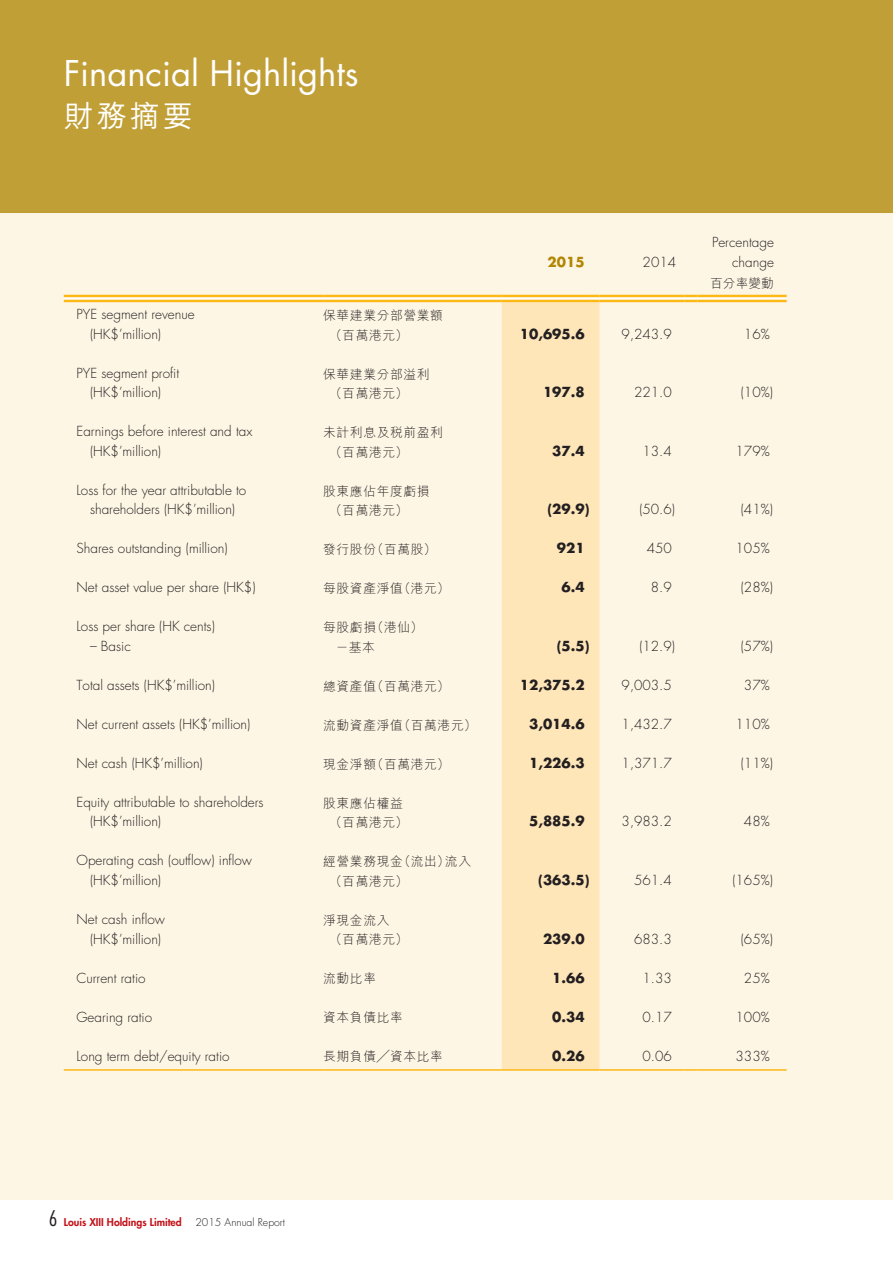
<style>
.page{position:relative;width:893px;height:1263px;background:#fff}
.page>*{position:absolute;margin:0;border:0;box-sizing:border-box;transform-origin:0 0}
.t1{font:34.5px "Futura Std";color:#fff}
.t2{font:500 30px "M Hei HK";color:#fff}
.t3{font:300 13.5px/19.5px "Futura Std";color:#231f20}
.t4{font:700 13.5px "Futura Std";color:#231f20}
.t5{font:700 13.5px "Futura Std";color:#b28705}
.t6{font:300 12.75px/19.5px "M Hei HK";letter-spacing:.05em;color:#231f20}
.t7{font:800 10.5px "Futura Std";color:#c4121a}
.t8{font:300 10.5px "Futura Std";color:#231f20}
.s1{font-weight:300;font-stretch:condensed;font-size:21px;color:#231f20}
</style>
<div class="page">
<div style="left:0;top:213px;width:893px;height:987px;background:#fef6e5"></div>
<div style="left:0;top:0;width:893px;height:213px;background:#c19f37"></div>
<div style="left:502px;top:302px;width:98px;height:767px;background:#fee6b9"></div>
<svg style="left:64px;top:297px;width:259px;height:3px"></svg>
<svg style="left:323px;top:297px;width:179px;height:3px"></svg>
<svg style="left:502px;top:297px;width:89px;height:3px"></svg>
<svg style="left:600px;top:297px;width:85px;height:3px"></svg>
<svg style="left:697px;top:297px;width:77px;height:3px"></svg>
<hr style="left:64px;top:295px;width:259px;height:2px;background:#fcb814">
<hr style="left:64px;top:300px;width:259px;height:2px;background:#fcb814">
<hr style="left:323px;top:295px;width:179px;height:2px;background:#fcb814">
<hr style="left:323px;top:300px;width:179px;height:2px;background:#fcb814">
<hr style="left:502px;top:295px;width:89px;height:2px;background:#fcb814">
<hr style="left:502px;top:300px;width:89px;height:2px;background:#fcb814">
<svg style="left:591px;top:295px;width:9px;height:7px"></svg>
<hr style="left:600px;top:295px;width:85px;height:2px;background:#fcb814">
<hr style="left:600px;top:300px;width:85px;height:2px;background:#fcb814">
<svg style="left:685px;top:295px;width:12px;height:7px"></svg>
<hr style="left:697px;top:295px;width:77px;height:2px;background:#fcb814">
<hr style="left:697px;top:300px;width:77px;height:2px;background:#fcb814">
<svg style="left:774px;top:295px;width:13px;height:7px"></svg>
<hr style="left:64px;top:1069px;width:259px;height:2px;background:#fcb814">
<hr style="left:323px;top:1069px;width:179px;height:2px;background:#fcb814">
<hr style="left:502px;top:1069px;width:89px;height:2px;background:#fcb814">
<svg style="left:591px;top:1069px;width:9px;height:2px"></svg>
<hr style="left:600px;top:1069px;width:85px;height:2px;background:#fcb814">
<svg style="left:685px;top:1069px;width:12px;height:2px"></svg>
<hr style="left:697px;top:1069px;width:77px;height:2px;background:#fcb814">
<svg style="left:774px;top:1069px;width:13px;height:2px"></svg>
<h1 class="t1" style="left:64px;top:51px;width:296px">Financial Highlights</h1>
<h2 class="t2" style="left:64px;top:94px;width:130px">財務摘要</h2>
<p class="t3" style="left:90px;top:305px;width:106px;text-indent:-14px">PYE segment revenue (HK$’million)</p>
<p class="t6" style="left:330px;top:305px;width:115px;text-indent:-6px">保華建業分部營業額（百萬港元）</p>
<p class="t3" style="left:77px;top:364px;width:104px;text-align:center">PYE segment profit (HK$’million)</p>
<p class="t6" style="left:330px;top:364px;width:102px;text-indent:-6px">保華建業分部溢利（百萬港元）</p>
<p class="t3" style="left:90px;top:422px;width:164px;text-indent:-14px">Earnings before interest and tax (HK$’million)</p>
<p class="t6" style="left:330px;top:422px;width:115px;text-indent:-6px">未計利息及稅前盈利（百萬港元）</p>
<p class="t3" style="left:77px;top:481px;width:171px;text-align:center">Loss for the year attributable to shareholders (HK$’million)</p>
<p class="t6" style="left:330px;top:481px;width:102px;text-indent:-6px">股東應佔年度虧損（百萬港元）</p>
<p class="t5" style="left:548px;top:252px;width:39px">2015</p>
<p class="t3" style="left:643px;top:252px;width:35px">2014</p>
<p class="t3" style="left:712px;top:233px;width:63px;text-align:right">Percentage change</p>
<p class="t6" style="left:710px;top:273px;width:65px">百分率變動</p>
<p class="t4" style="left:520px;top:325px;width:66px">10,695.6</p>
<p class="t3" style="left:622px;top:325px;width:52px">9,243.9</p>
<p class="t3" style="left:744px;top:325px;width:27px">16%</p>
<p class="t4" style="left:543px;top:383px;width:43px">197.8</p>
<p class="t3" style="left:634px;top:383px;width:39px">221.0</p>
<p class="t3" style="left:741px;top:383px;width:34px">(10%)</p>
<p class="t4" style="left:552px;top:442px;width:34px">37.4</p>
<p class="t3" style="left:643px;top:442px;width:31px">13.4</p>
<p class="t3" style="left:736px;top:442px;width:36px">179%</p>
<p class="t4" style="left:547px;top:500px;width:43px">(29.9)</p>
<p class="t3" style="left:639px;top:500px;width:37px">(50.6)</p>
<p class="t3" style="left:741px;top:500px;width:34px">(41%)</p>
<p class="t3" style="left:77px;top:539px;width:153px">Shares outstanding (million)</p>
<p class="t6" style="left:323px;top:539px;width:115px">發行股份（百萬股）</p>
<p class="t4" style="left:557px;top:539px;width:29px">921</p>
<p class="t3" style="left:647px;top:539px;width:27px">450</p>
<p class="t3" style="left:736px;top:539px;width:36px">105%</p>
<p class="t3" style="left:77px;top:578px;width:181px">Net asset value per share (HK$)</p>
<p class="t6" style="left:323px;top:578px;width:128px">每股資產淨值（港元）</p>
<p class="t4" style="left:561px;top:578px;width:25px">6.4</p>
<p class="t3" style="left:651px;top:578px;width:22px">8.9</p>
<p class="t3" style="left:741px;top:578px;width:34px">(28%)</p>
<p class="t3" style="left:77px;top:617px;width:140px">Loss per share (HK cents)</p>
<p class="t6" style="left:323px;top:617px;width:101px">每股虧損（港仙）</p>
<p class="t3" style="left:90px;top:637px;width:42px">– Basic</p>
<p class="t6" style="left:336px;top:637px;width:40px">－基本</p>
<p class="t4" style="left:557px;top:637px;width:34px">(5.5)</p>
<p class="t3" style="left:639px;top:637px;width:37px">(12.9)</p>
<p class="t3" style="left:741px;top:637px;width:34px">(57%)</p>
<p class="t3" style="left:77px;top:676px;width:140px">Total assets (HK$’million)</p>
<p class="t6" style="left:323px;top:676px;width:128px">總資產值（百萬港元）</p>
<p class="t4" style="left:520px;top:676px;width:66px">12,375.2</p>
<p class="t3" style="left:622px;top:676px;width:52px">9,003.5</p>
<p class="t3" style="left:744px;top:676px;width:27px">37%</p>
<p class="t3" style="left:77px;top:715px;width:175px">Net current assets (HK$’million)</p>
<p class="t6" style="left:323px;top:715px;width:155px">流動資產淨值（百萬港元）</p>
<p class="t4" style="left:529px;top:715px;width:57px">3,014.6</p>
<p class="t3" style="left:622px;top:715px;width:52px">1,432.7</p>
<p class="t3" style="left:736px;top:715px;width:36px">110%</p>
<p class="t3" style="left:77px;top:754px;width:128px">Net cash (HK$’million)</p>
<p class="t6" style="left:323px;top:754px;width:128px">現金淨額（百萬港元）</p>
<p class="t4" style="left:529px;top:754px;width:57px">1,226.3</p>
<p class="t3" style="left:622px;top:754px;width:52px">1,371.7</p>
<p class="t3" style="left:741px;top:754px;width:34px">(11%)</p>
<p class="t3" style="left:90px;top:793px;width:175px;text-indent:-14px">Equity attributable to shareholders (HK$’million)</p>
<p class="t6" style="left:323px;top:793px;width:86px;text-align:center">股東應佔權益（百萬港元）</p>
<p class="t4" style="left:529px;top:812px;width:57px">5,885.9</p>
<p class="t3" style="left:622px;top:812px;width:52px">3,983.2</p>
<p class="t3" style="left:744px;top:812px;width:27px">48%</p>
<p class="t3" style="left:90px;top:851px;width:164px;text-indent:-14px">Operating cash (outflow) inflow (HK$’million)</p>
<p class="t6" style="left:330px;top:851px;width:143px;text-indent:-6px">經營業務現金（流出）流入（百萬港元）</p>
<p class="t3" style="left:77px;top:910px;width:90px;text-align:right">Net cash inflow (HK$’million)</p>
<p class="t6" style="left:330px;top:910px;width:80px;text-indent:-6px">淨現金流入<br>（百萬港元）</p>
<p class="t4" style="left:538px;top:871px;width:53px">(363.5)</p>
<p class="t3" style="left:634px;top:871px;width:39px">561.4</p>
<p class="t3" style="left:732px;top:871px;width:42px">(165%)</p>
<p class="t4" style="left:543px;top:929px;width:43px">239.0</p>
<p class="t3" style="left:634px;top:929px;width:39px">683.3</p>
<p class="t3" style="left:741px;top:929px;width:34px">(65%)</p>
<p class="t3" style="left:77px;top:968px;width:71px">Current ratio</p>
<p class="t6" style="left:323px;top:968px;width:54px">流動比率</p>
<p class="t4" style="left:552px;top:968px;width:34px">1.66</p>
<p class="t3" style="left:643px;top:968px;width:31px">1.33</p>
<p class="t3" style="left:744px;top:968px;width:27px">25%</p>
<p class="t3" style="left:77px;top:1007px;width:77px">Gearing ratio</p>
<p class="t6" style="left:323px;top:1007px;width:81px">資本負債比率</p>
<p class="t4" style="left:552px;top:1007px;width:34px">0.34</p>
<p class="t3" style="left:643px;top:1007px;width:31px">0.17</p>
<p class="t3" style="left:736px;top:1007px;width:36px">100%</p>
<p class="t3" style="left:77px;top:1046px;width:155px">Long term debt/equity ratio</p>
<p class="t6" style="left:323px;top:1046px;width:121px">長期負債╱資本比率</p>
<p class="t4" style="left:552px;top:1046px;width:34px">0.26</p>
<p class="t3" style="left:643px;top:1046px;width:31px">0.06</p>
<p class="t3" style="left:736px;top:1046px;width:36px">333%</p>
<p class="t7" style="left:49px;top:1216px;width:135px"><span class="s1">6</span> Louis XIII Holdings Limited</p>
<p class="t8" style="left:195px;top:1216px;width:91px">2015 Annual Report</p>
</div>
